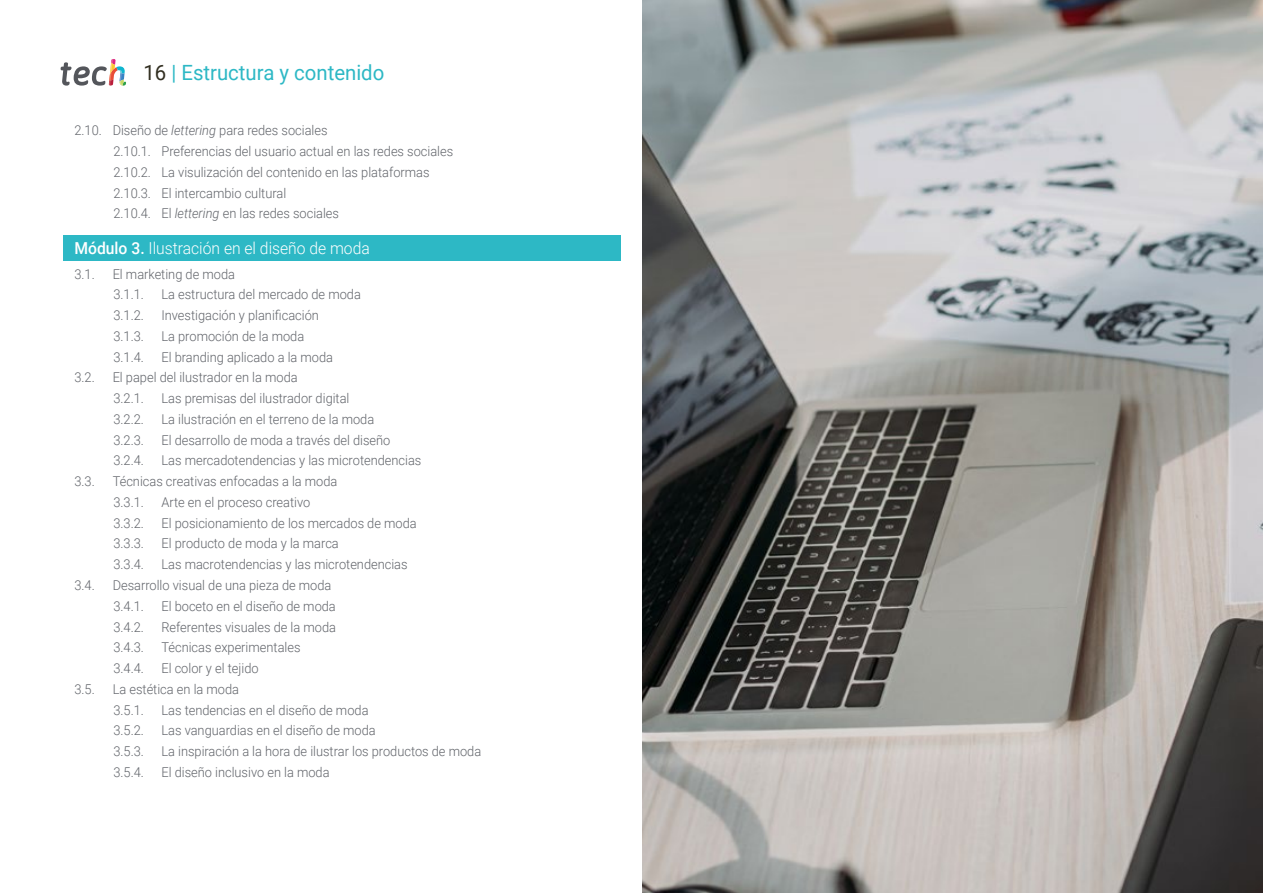
<style>
.page{position:relative;width:1263px;height:893px;background:#fff}
.page>*{position:absolute;margin:0;border:0;box-sizing:border-box;transform-origin:0 0}
.t1{font:21px "Roboto";color:#2db8c5}
.t2{font:300 16.5px "Roboto";color:#fff;scale:.95 1}
.t3{font:300 13.5px/20.7px "Roboto";color:#61646a;scale:.95 1}
.s1{color:#312e20}
.s2{font-style:italic}
.s3{font-weight:500}
</style>
<div class="page">
<img style="left:642px;top:0;width:621px;height:893px">
<svg style="left:61px;top:59px;width:65px;height:27px"></svg>
<div style="left:63px;top:235px;width:558px;height:25px;background:#2db8c5"></div>
<h1 class="t1" style="left:144px;top:57px;width:242px"><span class="s1">16</span> | Estructura y contenido</h1>
<p class="t3" style="left:113px;top:120px;width:359px;text-indent:-39px">2.10. Diseño de <span class="s2">lettering</span> para redes sociales<br>2.10.1. Preferencias del usuario actual en las redes sociales 2.10.2. La visulización del contenido en las plataformas 2.10.3. El intercambio cultural<br>2.10.4. El <span class="s2">lettering</span> en las redes sociales</p>
<p class="t2" style="left:74px;top:236px;width:312px"><span class="s3">Módulo 3.</span> Ilustración en el diseño de moda</p>
<p class="t3" style="left:74px;top:263px;width:23px">3.1.</p>
<p class="t3" style="left:113px;top:263px;width:130px">El marketing de moda<br>3.1.1.</p>
<p class="t3" style="left:161px;top:284px;width:211px">La estructura del mercado de moda</p>
<p class="t3" style="left:113px;top:305px;width:34px">3.1.2.</p>
<p class="t3" style="left:161px;top:305px;width:167px">Investigación y planificación</p>
<p class="t3" style="left:113px;top:325px;width:34px">3.1.3.</p>
<p class="t3" style="left:161px;top:325px;width:152px">La promoción de la moda</p>
<p class="t3" style="left:113px;top:346px;width:34px">3.1.4.</p>
<p class="t3" style="left:161px;top:346px;width:182px">El branding aplicado a la moda</p>
<p class="t3" style="left:74px;top:367px;width:23px">3.2.</p>
<p class="t3" style="left:113px;top:367px;width:196px">El papel del ilustrador en la moda<br>3.2.1.</p>
<p class="t3" style="left:161px;top:388px;width:199px">Las premisas del ilustrador digital</p>
<p class="t3" style="left:113px;top:408px;width:34px">3.2.2.</p>
<p class="t3" style="left:161px;top:408px;width:226px">La ilustración en el terreno de la moda</p>
<p class="t3" style="left:113px;top:429px;width:34px">3.2.3.</p>
<p class="t3" style="left:161px;top:429px;width:243px">El desarrollo de moda a través del diseño</p>
<p class="t3" style="left:113px;top:450px;width:34px">3.2.4.</p>
<p class="t3" style="left:161px;top:450px;width:275px">Las mercadotendencias y las microtendencias</p>
<p class="t3" style="left:74px;top:471px;width:23px">3.3.</p>
<p class="t3" style="left:113px;top:471px;width:238px">Técnicas creativas enfocadas a la moda<br>3.3.1.</p>
<p class="t3" style="left:161px;top:491px;width:158px">Arte en el proceso creativo</p>
<p class="t3" style="left:113px;top:512px;width:34px">3.3.2.</p>
<p class="t3" style="left:161px;top:512px;width:270px">El posicionamiento de los mercados de moda</p>
<p class="t3" style="left:113px;top:533px;width:34px">3.3.3.</p>
<p class="t3" style="left:161px;top:533px;width:188px">El producto de moda y la marca</p>
<p class="t3" style="left:113px;top:554px;width:34px">3.3.4.</p>
<p class="t3" style="left:161px;top:554px;width:261px">Las macrotendencias y las microtendencias</p>
<p class="t3" style="left:74px;top:574px;width:23px">3.4.</p>
<p class="t3" style="left:113px;top:574px;width:232px">Desarrollo visual de una pieza de moda<br>3.4.1.</p>
<p class="t3" style="left:161px;top:595px;width:185px">El boceto en el diseño de moda</p>
<p class="t3" style="left:113px;top:616px;width:34px">3.4.2.</p>
<p class="t3" style="left:161px;top:616px;width:185px">Referentes visuales de la moda</p>
<p class="t3" style="left:113px;top:637px;width:34px">3.4.3.</p>
<p class="t3" style="left:161px;top:637px;width:148px">Técnicas experimentales</p>
<p class="t3" style="left:113px;top:657px;width:34px">3.4.4.</p>
<p class="t3" style="left:161px;top:657px;width:104px">El color y el tejido</p>
<p class="t3" style="left:74px;top:678px;width:23px">3.5.</p>
<p class="t3" style="left:113px;top:678px;width:135px">La estética en la moda<br>3.5.1.</p>
<p class="t3" style="left:161px;top:699px;width:219px">Las tendencias en el diseño de moda</p>
<p class="t3" style="left:113px;top:720px;width:34px">3.5.2.</p>
<p class="t3" style="left:161px;top:720px;width:227px">Las vanguardias en el diseño de moda</p>
<p class="t3" style="left:113px;top:740px;width:34px">3.5.3.</p>
<p class="t3" style="left:161px;top:740px;width:338px">La inspiración a la hora de ilustrar los productos de moda</p>
<p class="t3" style="left:113px;top:761px;width:34px">3.5.4.</p>
<p class="t3" style="left:161px;top:761px;width:178px">El diseño inclusivo en la moda</p>
</div>
